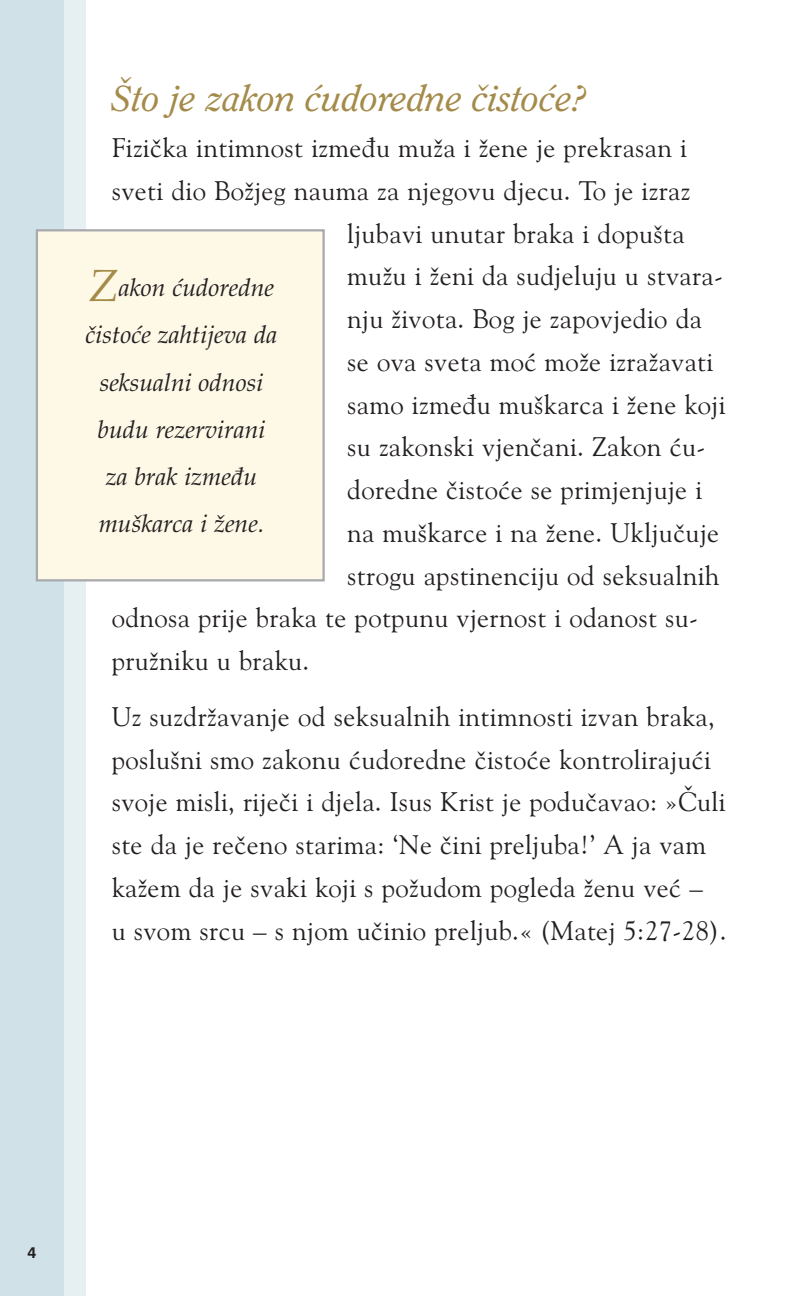
<style>
.page{position:relative;width:810px;height:1296px;background:#fff}
.page>*{position:absolute;margin:0;border:0;box-sizing:border-box;transform-origin:0 0}
.t1{font:italic 36px "Clear Croatian";color:#a48b4a}
.t2{font:27px/42.8px "Goudy Croatian Roman";letter-spacing:.015em;color:#231f20}
.t3{font:italic 24.75px/47.2px "Pala Croatian";color:#231f20;text-align:center}
.t4{font:700 15.75px "Swiss Croatian";color:#231f20}
.s1{font-size:45px;color:#a48b4a}
</style>
<div class="page">
<svg style="left:0;top:0;width:325px;height:1296px"></svg>
<h1 class="t1" style="left:112px;top:84px;width:478px">Øto je zakon ñudoredne çistoñe?</h1>
<p class="t2" style="left:112px;top:129px;width:577px">Fiziçka intimnost izmeÿu muœa i œene je prekrasan i</p>
<p class="t2" style="left:112px;top:171px;width:580px">sveti dio Boœjeg nauma za njegovu djecu. To je izraz</p>
<p class="t2" style="left:347px;top:214px;width:339px">ljubavi unutar braka i dopuøta</p>
<p class="t2" style="left:347px;top:257px;width:377px">muœu i œeni da sudjeluju u stvara-</p>
<p class="t2" style="left:347px;top:299px;width:356px">nju œivota. Bog je zapovjedio da</p>
<p class="t2" style="left:347px;top:342px;width:368px">se ova sveta moñ moœe izraœavati</p>
<p class="t2" style="left:347px;top:385px;width:380px">samo izmeÿu muøkarca i œene koji</p>
<p class="t2" style="left:347px;top:428px;width:360px">su zakonski vjençani. Zakon ñu-</p>
<p class="t2" style="left:347px;top:470px;width:356px">doredne çistoñe se primjenjuje i</p>
<p class="t2" style="left:347px;top:513px;width:373px">na muøkarce i na œene. Ukljuçuje</p>
<p class="t2" style="left:347px;top:556px;width:374px">strogu apstinenciju od seksualnih</p>
<p class="t2" style="left:112px;top:599px;width:588px">odnosa prije braka te potpunu vjernost i odanost su-</p>
<p class="t2" style="left:112px;top:641px;width:199px">pruœniku u braku.</p>
<p class="t2" style="left:112px;top:697px;width:616px">Uz suzdrœavanje od seksualnih intimnosti izvan braka, posluøni smo zakonu ñudoredne çistoñe kontrolirajuñi svoje misli, rijeçi i djela. Isus Krist je poduçavao: »Çuli ste da je reçeno starima: ‘Ne çini preljuba!’ A ja vam kaœem da je svaki koji s poœudom pogleda œenu veñ –<br>u svom srcu – s njom uçinio preljub.« (Matej 5:27-28).</p>
<p class="t3" style="left:86px;top:267px;width:193px"><span class="s1">Z</span>akon ñudoredne çistoñe zahtijeva da seksualni odnosi budu rezervirani za brak izmeÿu muøkarca i œene.</p>
<p class="t4" style="left:28px;top:1246px;width:10px">4</p>
</div>
